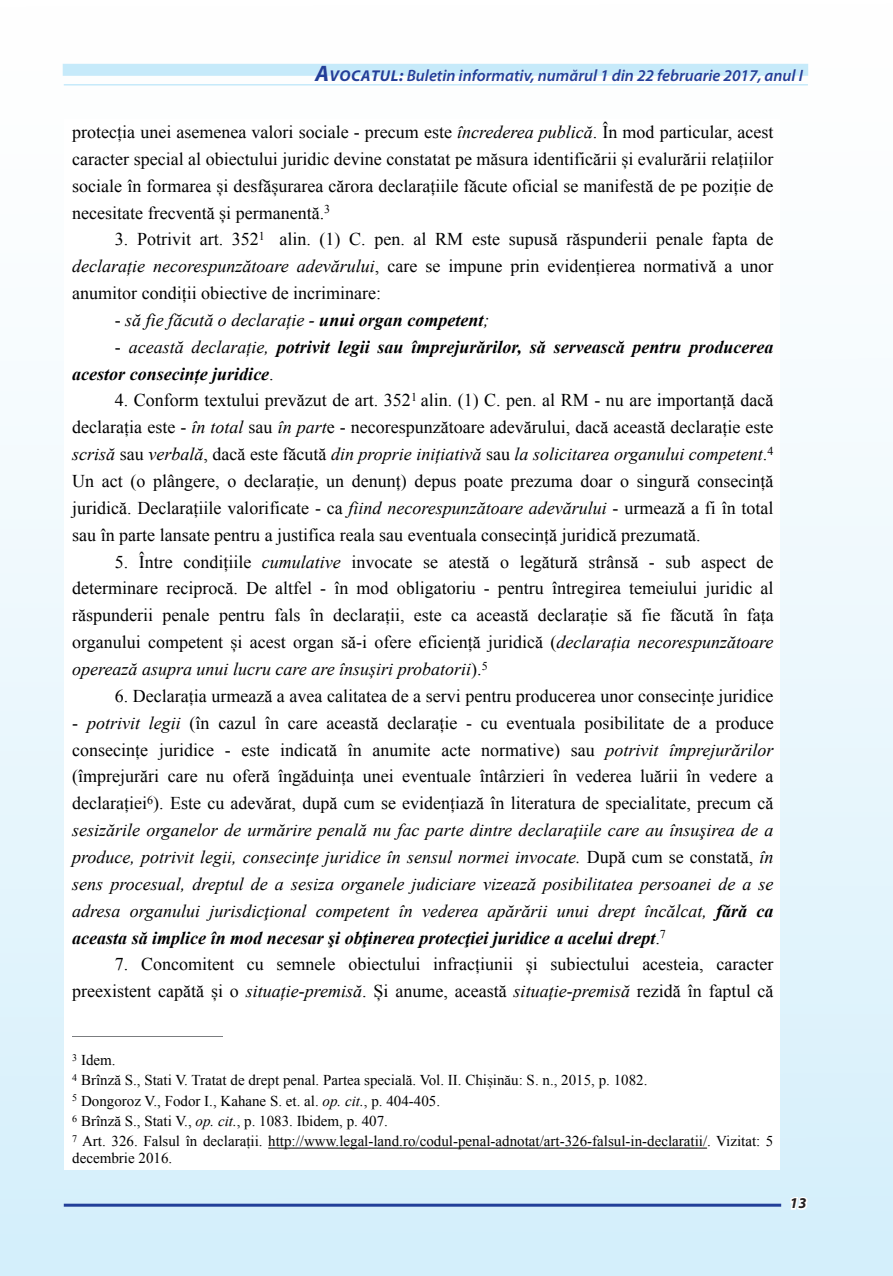
<style>
.page{position:relative;width:893px;height:1276px;background:#fff}
.page>*{position:absolute;margin:0;border:0;box-sizing:border-box;transform-origin:0 0}
.t1{font:18px/26.8px "Times New Roman";color:#000;text-align:justify}
.t2{font:italic 18px/26.8px "Times New Roman";color:#000;text-align:justify}
.t3{font:italic 700 18px/26.8px "Times New Roman";color:#000}
.t4{font:italic 600 16.5px "Myriad Pro";color:#223f99}
.t5{font:15px "Times New Roman";color:#000}
.t6{font:italic 700 15px "Myriad Pro";color:#231f20}
.t7{font:12px "Times New Roman";color:#000}
.t8{font:10.05px "Times New Roman";color:#000}
.s1{font-weight:700;font-size:22.5px;color:#fff}
.s2{font-weight:700;font-size:15.75px;color:#fff}
.s3{font-weight:700;font-size:15.75px}
.s4{font-weight:700;color:#fff}
.s5{font-style:italic}
.s6{font-style:normal}
.s7{font-weight:700}
.s8{font-weight:400;font-style:normal}
.s9{font-weight:400}
</style>
<div class="page">
<div style="left:0;top:0;width:893px;height:1276px;background:linear-gradient(to bottom,#fff,#d5effb)"></div>
<svg style="left:789px;top:1195px;width:20px;height:16px"></svg>
<hr style="left:64px;top:1203px;width:717px;height:3px;background:#223f99">
<div style="left:63px;top:64px;width:745px;height:12px;background:#c6eafa"></div>
<hr style="left:64px;top:84px;width:744px;height:2px;background:#c6eafa">
<div style="left:64px;top:119px;width:716px;height:1050px;background:#fff"></div>
<hr style="left:72px;top:1036px;width:150px;height:1px;background:#7b7d80">
<hr style="left:268px;top:1147px;width:439px;height:1px;background:#000">
<p class="t4" style="left:315px;top:65px;width:490px"><span class="s1">A</span><span class="s2">VOC</span><span class="s3">A</span><span class="s2">TUL</span><span class="s4">:</span> Buletin informativ, numărul 1 din 22 februarie 2017, anul I</p>
<p class="t1" style="left:72px;top:118px;width:703px">protecția unei asemenea valori sociale - precum este <span class="s5">încrederea publică</span>. În mod particular, acest caracter special al obiectului juridic devine constatat pe măsura identificării și evalurării relațiilor sociale în formarea și desfășurarea cărora declarațiile făcute oficial se manifestă de pe poziție de necesitate frecventă și permanentă.<sup>3</sup></p>
<p class="t1" style="left:72px;top:226px;width:703px;text-indent:43px">3. Potrivit art. 352<sup>1</sup> alin. (1) C. pen. al RM este supusă răspunderii penale fapta de <span class="s5">declarație necorespunzătoare adevărului</span>, care se impune prin evidențierea normativă a unor anumitor condiții obiective de incriminare:</p>
<p class="t2" style="left:115px;top:306px;width:376px"><span class="s6">-</span> să fie făcută o declarație - <span class="s7">unui organ competent</span>;</p>
<p class="t3" style="left:72px;top:333px;width:703px;text-indent:43px"><span class="s8">-</span> <span class="s9">această declarație,</span> potrivit legii sau împrejurărilor, să servească pentru producerea acestor consecințe juridice<span class="s8">.</span></p>
<p class="t1" style="left:72px;top:387px;width:703px;text-indent:43px">4. Conform textului prevăzut de art. 352<sup>1</sup> alin. (1) C. pen. al RM - nu are importanță dacă declarația este - <span class="s5">în total</span> sau <span class="s5">în part</span>e - necorespunzătoare adevărului, dacă această declarație este <span class="s5">scrisă</span> sau <span class="s5">verbală</span>, dacă este făcută <span class="s5">din proprie inițiativă</span> sau <span class="s5">la solicitarea organului competent</span>.<sup>4<br></sup>Un act (o plângere, o declarație, un denunț) depus poate prezuma doar o singură consecință juridică. Declarațiile valorificate - ca <span class="s5">fiind necorespunzătoare adevărului</span> - urmează a fi în total sau în parte lansate pentru a justifica reala sau eventuala consecință juridică prezumată.</p>
<p class="t1" style="left:72px;top:548px;width:703px;text-indent:43px">5. Între condițiile <span class="s5">cumulative</span> invocate se atestă o legătură strânsă - sub aspect de determinare reciprocă. De altfel - în mod obligatoriu - pentru întregirea temeiului juridic al răspunderii penale pentru fals în declarații, este ca această declarație să fie făcută în fața organului competent și acest organ să-i ofere eficiență juridică (<span class="s5">declarația necorespunzătoare operează asupra unui lucru care are însușiri probatorii</span>). <sup>5</sup></p>
<p class="t1" style="left:115px;top:682px;width:660px">6. Declarația urmează a avea calitatea de a servi pentru producerea unor consecințe juridice</p>
<p class="t1" style="left:72px;top:709px;width:703px">- <span class="s5">potrivit legii</span> (în cazul în care această declarație - cu eventuala posibilitate de a produce consecințe juridice - este indicată în anumite acte normative) sau <span class="s5">potrivit împrejurărilor </span>(împrejurări care nu oferă îngăduința unei eventuale întârzieri în vederea luării în vedere a declarației ). Este cu adevărat, după cum se evidențiază în literatura de specialitate, precum că</p>
<p class="t7" style="left:147px;top:792px;width:7px">6</p>
<p class="t2" style="left:72px;top:816px;width:703px">sesizările organelor de urmărire penală nu fac parte dintre declaraţiile care au însuşirea de a produce, potrivit legii, consecinţe juridice în sensul normei invocate. <span class="s6">După cum se constată,</span> în sens procesual, dreptul de a sesiza organele judiciare vizează posibilitatea persoanei de a se adresa organului jurisdicţional competent în vederea apărării unui drept încălcat, <span class="s7">fără ca aceasta să implice în mod necesar şi obţinerea protecţiei juridice a acelui drept</span><span class="s6">.</span><sup>7</sup></p>
<p class="t1" style="left:72px;top:950px;width:703px;text-align:right">7. Concomitent cu semnele obiectului infracțiunii și subiectului acesteia, caracter preexistent capătă și o <span class="s5">situație-premisă</span>. Și anume, această <span class="s5">situație-premisă</span> rezidă în faptul că</p>
<p class="t8" style="left:72px;top:1050px;width:7px">3</p>
<p class="t5" style="left:81px;top:1050px;width:36px">Idem.</p>
<p class="t8" style="left:72px;top:1070px;width:7px">4</p>
<p class="t5" style="left:81px;top:1070px;width:568px">Brînză S., Stati V. Tratat de drept penal. Partea specială. Vol. II. Chișinău: S. n., 2015, p. 1082.</p>
<p class="t8" style="left:72px;top:1091px;width:7px">5</p>
<p class="t5" style="left:81px;top:1090px;width:360px">Dongoroz V., Fodor I., Kahane S. et. al. <span class="s5">op. cit.</span>, p. 404-405.</p>
<p class="t8" style="left:72px;top:1111px;width:7px">6</p>
<p class="t5" style="left:81px;top:1111px;width:308px">Brînză S., Stati V., <span class="s5">op. cit.</span>, p. 1083. Ibidem, p. 407.</p>
<p class="t8" style="left:72px;top:1132px;width:7px">7</p>
<p class="t5" style="left:72px;top:1147px;width:101px">decembrie 2016.</p>
<p class="t5" style="left:82px;top:1131px;width:693px">Art. 326. Falsul în declarații. http://www.legal-land.ro/codul-penal-adnotat/art-326-falsul-in-declaratii/. Vizitat: 5</p>
<p class="t6" style="left:790px;top:1193px;width:18px">13</p>
</div>
